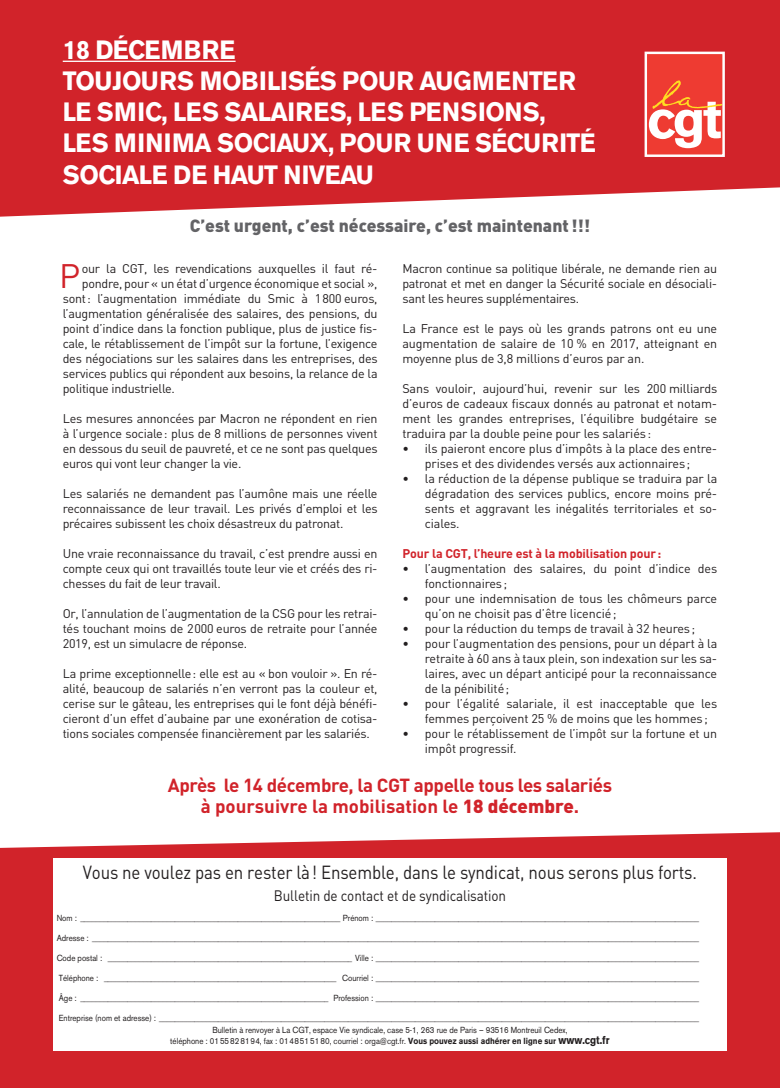
<style>
.page{position:relative;width:780px;height:1088px;background:#fff}
.page>*{position:absolute;margin:0;border:0;box-sizing:border-box;transform-origin:0 0}
.t1{font:33.62px "DIN";color:#d1232a}
.t2{font:700 26.25px/31.2px "Akzidenz Grotesk BE";letter-spacing:-.025em;color:#fff;scale:.94 1}
.t3{font:700 18.75px/21.2px "DIN";letter-spacing:-.02em;color:#d1232a;text-align:center}
.t4{font:18.75px "DIN";letter-spacing:-.01em;color:#231f20;scale:.9 1}
.t5{font:900 17.5px "DIN";color:#636366}
.t6{font:15px "DIN";letter-spacing:-.01em;color:#231f20;scale:.9 1}
.t7{font:12.5px/15px "DIN";letter-spacing:-.02em;color:#231f20;text-align:justify}
.t8{font:700 12.5px "DIN";letter-spacing:-.01em;color:#d1232a}
.t9{font:8.75px/12.5px "Akzidenz Grotesk BE";color:#231f20;scale:.9 1}
.s1{font-weight:900}
.s2{font-weight:700}
.s3{font-weight:700;font-size:11.25px}
</style>
<div class="page">
<svg style="left:0;top:0;width:780px;height:217px;background:#d43339"></svg>
<svg style="left:0;top:832px;width:780px;height:256px;background:#d5373d"></svg>
<div style="left:53px;top:858px;width:673px;height:193px;background:#fff"></div>
<hr style="left:63px;top:61px;width:172px;height:1px;background:#fff">
<div style="left:645px;top:53px;width:78px;height:103px;background:#ee3b32"></div>
<svg style="left:648px;top:80px;width:73px;height:68px"></svg>
<div style="left:644px;top:52px;width:80px;height:105px;border:2px solid #fff"></div>
<h2 class="t2" style="left:63px;top:34px;width:568px">18 DÉCEMBRE<br>TOUJOURS MOBILISÉS POUR AUGMENTER<br>LE SMIC, LES SALAIRES, LES PENSIONS,<br>LES MINIMA SOCIAUX, POUR UNE SÉCURITÉ<br>SOCIALE DE HAUT NIVEAU</h2>
<h3 class="t5" style="left:190px;top:214px;width:402px">C’est urgent, c’est nécessaire, c’est maintenant!!!</h3>
<h1 class="t1" style="left:59px;top:255px;width:23px">P</h1>
<p class="t7" style="left:82px;top:260px;width:297px">our la CGT, les revendications auxquelles il faut ré-</p>
<p class="t7" style="left:402px;top:260px;width:316px">Macron continue sa politique libérale, ne demande rien au patronat et met en danger la Sécurité sociale en désociali&shy;sant les heures supplémentaires.</p>
<p class="t7" style="left:402px;top:320px;width:316px">La France est le pays où les grands patrons ont eu une augmentation de salaire de 10 % en 2017, atteignant en moyenne plus de 3,8 millions d’euros par an.</p>
<p class="t7" style="left:402px;top:380px;width:316px">Sans vouloir, aujourd’hui, revenir sur les 200 milliards d’euros de cadeaux fiscaux donnés au patronat et notam&shy;ment les grandes entreprises, l’équilibre budgétaire se traduira par la double peine pour les salariés:</p>
<p class="t7" style="left:402px;top:440px;width:316px;text-align:center">• ils paieront encore plus d’impôts à la place des entre&shy;prises et des dividendes versés aux actionnaires;</p>
<p class="t7" style="left:425px;top:470px;width:294px;text-indent:-22px">• la réduction de la dépense publique se traduira par la dégradation des services publics, encore moins pré&shy;sents et aggravant les inégalités territoriales et so&shy;ciales.</p>
<p class="t8" style="left:402px;top:545px;width:260px">Pour la CGT, l’heure est à la mobilisation pour:</p>
<p class="t7" style="left:425px;top:560px;width:294px;text-indent:-22px">• l’augmentation des salaires, du point d’indice des fonctionnaires;</p>
<p class="t7" style="left:425px;top:590px;width:294px;text-indent:-22px">• pour une indemnisation de tous les chômeurs parce qu’on ne choisit pas d’être licencié;</p>
<p class="t7" style="left:402px;top:620px;width:294px">• pour la réduction du temps de travail à 32 heures;</p>
<p class="t7" style="left:425px;top:635px;width:294px;text-indent:-22px">• pour l’augmentation des pensions, pour un départ à la retraite à 60 ans à taux plein, son indexation sur les sa&shy;laires, avec un départ anticipé pour la reconnaissance de la pénibilité;</p>
<p class="t7" style="left:425px;top:695px;width:294px;text-indent:-22px">• pour l’égalité salariale, il est inacceptable que les femmes perçoivent 25 % de moins que les hommes;</p>
<p class="t7" style="left:425px;top:725px;width:294px;text-indent:-22px">• pour le rétablissement de l’impôt sur la fortune et un impôt progressif.</p>
<h3 class="t3" style="left:168px;top:773px;width:446px">Après le 14 décembre, la CGT appelle tous les salariés à poursuivre la mobilisation le <span class="s1">18 décembre</span>.</h3>
<p class="t7" style="left:82px;top:275px;width:297px">pondre, pour « un état d’urgence économique et social »,</p>
<p class="t7" style="left:63px;top:290px;width:316px">sont: l’augmentation immédiate du Smic à 1800 euros,</p>
<p class="t7" style="left:63px;top:305px;width:316px">l’augmentation généralisée des salaires, des pensions, du</p>
<p class="t7" style="left:63px;top:320px;width:316px">point d’indice dans la fonction publique, plus de justice fis-</p>
<p class="t7" style="left:63px;top:335px;width:316px">cale, le rétablissement de l’impôt sur la fortune, l’exigence</p>
<p class="t7" style="left:63px;top:350px;width:316px">des négociations sur les salaires dans les entreprises, des</p>
<p class="t7" style="left:63px;top:365px;width:316px">services publics qui répondent aux besoins, la relance de la</p>
<p class="t7" style="left:63px;top:380px;width:114px">politique industrielle.</p>
<p class="t7" style="left:63px;top:410px;width:316px">Les mesures annoncées par Macron ne répondent en rien à l’urgence sociale: plus de 8 millions de personnes vivent en dessous du seuil de pauvreté, et ce ne sont pas quelques euros qui vont leur changer la vie.</p>
<p class="t7" style="left:63px;top:485px;width:316px">Les salariés ne demandent pas l’aumône mais une réelle reconnaissance de leur travail. Les privés d’emploi et les précaires subissent les choix désastreux du patronat.</p>
<p class="t7" style="left:63px;top:545px;width:316px">Une vraie reconnaissance du travail, c’est prendre aussi en compte ceux qui ont travaillés toute leur vie et créés des ri&shy;chesses du fait de leur travail.</p>
<p class="t7" style="left:63px;top:605px;width:316px">Or, l’annulation de l’augmentation de la CSG pour les retrai&shy;tés touchant moins de 2000 euros de retraite pour l’année 2019, est un simulacre de réponse.</p>
<p class="t7" style="left:63px;top:665px;width:316px">La prime exceptionnelle: elle est au « bon vouloir ». En ré&shy;alité, beaucoup de salariés n’en verront pas la couleur et, cerise sur le gâteau, les entreprises qui le font déjà bénéfi&shy;cieront d’un effet d’aubaine par une exonération de cotisa&shy;tions sociales compensée financièrement par les salariés.</p>
<h3 class="t4" style="left:83px;top:861px;width:683px">Vous ne voulez pas en rester là! Ensemble, dans le syndicat, nous serons plus forts.</h3>
<p class="t6" style="left:274px;top:886px;width:259px">Bulletin de contact et de syndicalisation</p>
<p class="t9" style="left:57px;top:911px;width:715px">Nom : __________________________________________________________________ Prénom : __________________________________________________________________________________</p>
<p class="t9" style="left:57px;top:931px;width:715px">Adresse : __________________________________________________________________________________________________________________________________________________________</p>
<p class="t9" style="left:57px;top:951px;width:715px">Code postal : ______________________________________________________________ Ville : __________________________________________________________________________________</p>
<p class="t9" style="left:59px;top:971px;width:712px">Téléphone : ___________________________________________________________ Courriel : __________________________________________________________________________________</p>
<p class="t9" style="left:59px;top:991px;width:712px">Âge : _______________________________________________________________ Profession : __________________________________________________________________________________</p>
<p class="t9" style="left:212px;top:1011px;width:542px;text-indent:-153px">Entreprise (nom et adresse) : _________________________________________________________________________________________________________________________________________<br>Bulletin à renvoyer à La CGT, espace Vie syndicale, case 5-1, 263 rue de Paris – 93516 Montreuil Cedex,</p>
<p class="t9" style="left:170px;top:1035px;width:489px">téléphone : 0155828194, fax : 0148515180, courriel : orga@cgt.fr. <span class="s2">Vous pouvez aussi adhérer en ligne sur</span> <span class="s3">www.cgt.fr</span></p>
</div>
